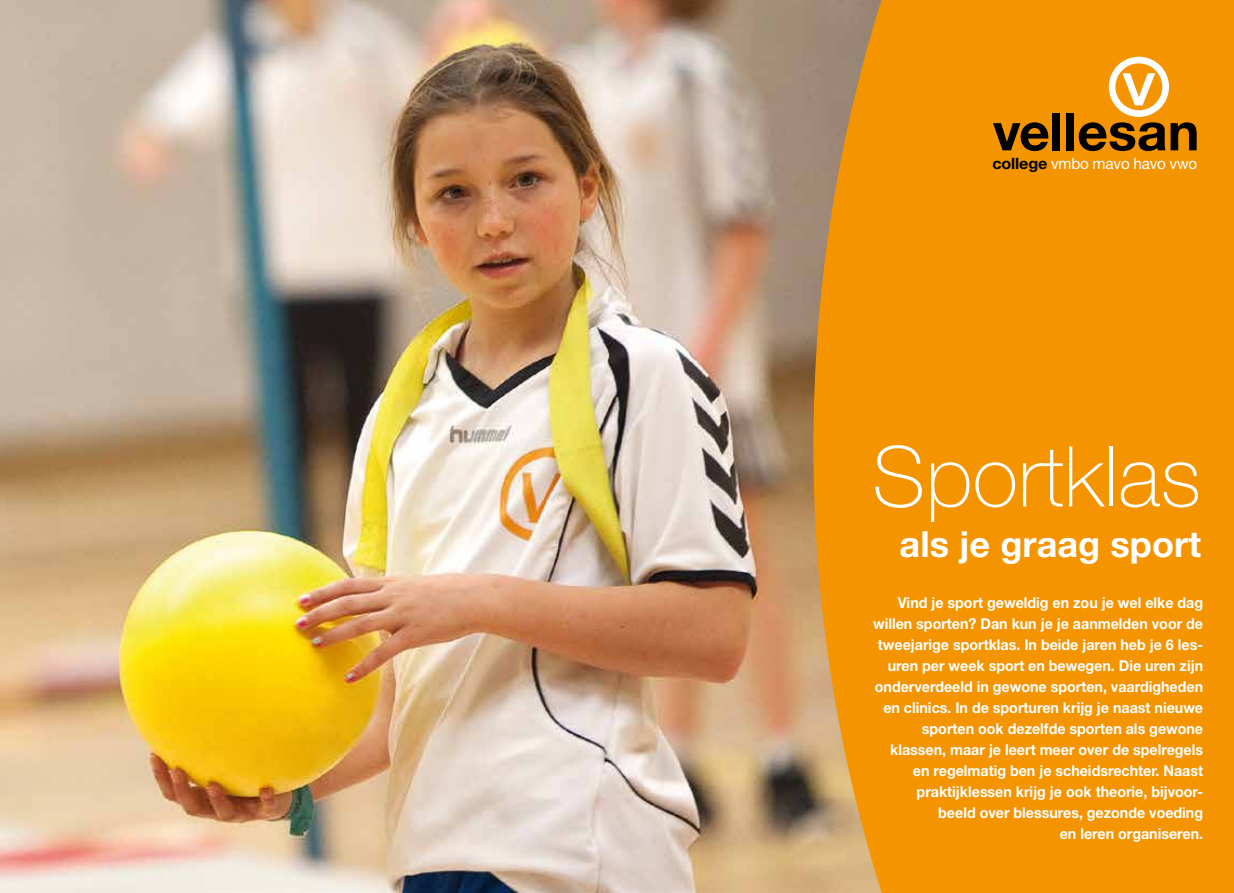
<style>
.page{position:relative;width:1234px;height:893px;background:#fff}
.page>*{position:absolute;margin:0;border:0;box-sizing:border-box;transform-origin:0 0}
.t1{font:100 84px "Helvetica Neue LT Std";letter-spacing:.005em;color:#fff}
.t2{font:700 36px "Helvetica Neue LT Std";letter-spacing:.005em;color:#fff}
.t3{font:15.6px "Helvetica Neue LT Std";letter-spacing:-.01em;color:#fff}
.t4{font:700 15px/21px "Helvetica Neue LT Std";color:#fff;text-align:right;scale:.95 1}
.s1{font-weight:700;color:#000}
</style>
<div class="page">
<img style="left:0;top:0;width:813px;height:893px">
<svg style="left:813px;top:0;width:420px;height:893px;background:#ee9409"></svg>
<svg style="left:992px;top:122px;width:56px;height:29px;background:#724500"></svg>
<div style="left:1052px;top:113px;width:7px;height:37px;background:#000"></div>
<div style="left:1066px;top:113px;width:7px;height:37px;background:#000"></div>
<svg style="left:1078px;top:57px;width:118px;height:94px;background:#cb8a23"></svg>
<p class="t3" style="left:992px;top:154px;width:206px"><span class="s1">college</span> vmbo mavo havo vwo</p>
<h1 class="t1" style="left:872px;top:429px;width:330px">Sportklas</h1>
<h2 class="t2" style="left:899px;top:522px;width:303px">als je graag sport</h2>
<p class="t4" style="left:872px;top:592px;width:349px">Vind je sport geweldig en zou je wel elke dag willen sporten? Dan kun je je aanmelden voor de tweejarige sportklas. In beide jaren heb je 6 les&shy;uren per week sport en bewegen. Die uren zijn onderverdeeld in gewone sporten, vaardigheden en clinics. In de sporturen krijg je naast nieuwe sporten ook dezelfde sporten als gewone klassen, maar je leert meer over de spelregels en regelmatig ben je scheidsrechter. Naast praktijklessen krijg je ook theorie, bijvoor-<br>beeld over blessures, gezonde voeding<br>en leren organiseren.</p>
</div>
